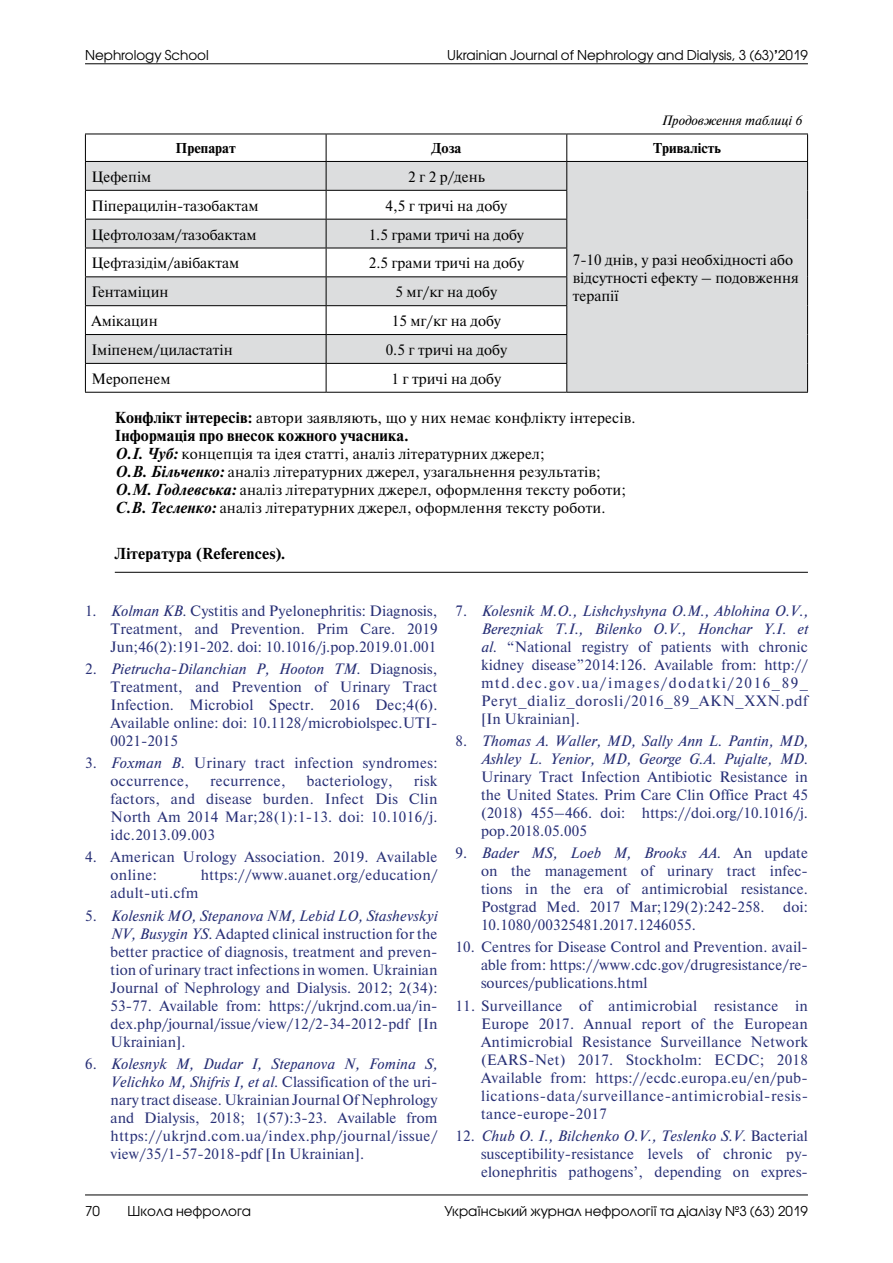
<style>
.page{position:relative;width:893px;height:1263px;background:#fff}
.page>*{position:absolute;margin:0;border:0;box-sizing:border-box;transform-origin:0 0}
.t1{font:15px/18px "Newton C";letter-spacing:.01em;color:#272f76;text-align:justify}
.t2{font:15px/18px "Newton C";color:#000}
.t3{font:italic 15px/18px "Newton C";letter-spacing:.01em;color:#272f76;text-align:right}
.t4{font:700 15px "Newton C";letter-spacing:.01em;color:#000}
.t5{font:13.5px "Avant Garde Gothic C";color:#000}
.t6{font:700 13.5px "Newton C";color:#000}
.t7{font:italic 13.5px "Newton C";color:#000}
.s1{font-weight:700}
.s2{font-weight:700;font-style:italic}
.s3{font-style:italic}
.s4{font-style:normal}
</style>
<div class="page">
<hr style="left:85px;top:1194px;width:723px;height:1px;background:#000">
<hr style="left:85px;top:63px;width:723px;height:1px;background:#000">
<svg style="left:86px;top:162px;width:721px;height:230px;fill:#dcddde"></svg>
<hr style="left:85px;top:134px;width:241px;height:1px;background:#000">
<hr style="left:326px;top:134px;width:241px;height:1px;background:#000">
<hr style="left:567px;top:134px;width:241px;height:1px;background:#000">
<hr style="left:85px;top:161px;width:241px;height:1px;background:#000">
<hr style="left:326px;top:161px;width:241px;height:1px;background:#000">
<hr style="left:567px;top:161px;width:241px;height:1px;background:#000">
<svg style="left:807px;top:134px;width:1px;height:258px"></svg>
<hr style="left:567px;top:392px;width:241px;height:1px;background:#000">
<hr style="left:85px;top:190px;width:241px;height:1px;background:#000">
<hr style="left:326px;top:190px;width:241px;height:1px;background:#000">
<hr style="left:85px;top:219px;width:241px;height:1px;background:#000">
<hr style="left:326px;top:219px;width:241px;height:1px;background:#000">
<hr style="left:85px;top:248px;width:241px;height:1px;background:#000">
<hr style="left:326px;top:248px;width:241px;height:1px;background:#000">
<hr style="left:85px;top:276px;width:241px;height:1px;background:#000">
<hr style="left:326px;top:276px;width:241px;height:1px;background:#000">
<hr style="left:85px;top:305px;width:241px;height:1px;background:#000">
<hr style="left:326px;top:305px;width:241px;height:1px;background:#000">
<hr style="left:85px;top:334px;width:241px;height:1px;background:#000">
<hr style="left:326px;top:334px;width:241px;height:1px;background:#000">
<hr style="left:85px;top:363px;width:241px;height:1px;background:#000">
<svg style="left:85px;top:134px;width:1px;height:258px"></svg>
<hr style="left:326px;top:363px;width:241px;height:1px;background:#000">
<svg style="left:326px;top:134px;width:1px;height:258px"></svg>
<svg style="left:566px;top:134px;width:1px;height:258px"></svg>
<hr style="left:85px;top:392px;width:241px;height:1px;background:#000">
<hr style="left:326px;top:392px;width:241px;height:1px;background:#000">
<hr style="left:115px;top:572px;width:693px;height:1px;background:#000">
<p class="t5" style="left:85px;top:47px;width:125px">Nephrology School</p>
<p class="t5" style="left:447px;top:47px;width:362px">Ukrainian Journal of Nephrology and Dialysis, 3 (63)<span class="s1">’</span>2019</p>
<p class="t7" style="left:661px;top:114px;width:142px">Продовження таблиці 6</p>
<p class="t6" style="left:176px;top:140px;width:62px">Препарат</p>
<p class="t6" style="left:431px;top:140px;width:32px">Доза</p>
<p class="t6" style="left:653px;top:140px;width:69px">Тривалість</p>
<p class="t2" style="left:91px;top:168px;width:61px">Цефепім</p>
<p class="t2" style="left:408px;top:168px;width:78px">2 г 2 р/день</p>
<p class="t2" style="left:91px;top:197px;width:169px">Піперацилін-тазобактам</p>
<p class="t2" style="left:385px;top:197px;width:123px">4,5 г тричі на добу</p>
<p class="t2" style="left:91px;top:225px;width:167px">Цефтолозам/тазобактам</p>
<p class="t2" style="left:369px;top:225px;width:157px">1.5 грами тричі на добу</p>
<p class="t2" style="left:91px;top:254px;width:149px">Цефтазідім/авібактам</p>
<p class="t2" style="left:369px;top:254px;width:157px">2.5 грами тричі на добу</p>
<p class="t2" style="left:91px;top:283px;width:79px">Гентаміцин</p>
<p class="t2" style="left:396px;top:283px;width:103px">5 мг/кг на добу</p>
<p class="t2" style="left:91px;top:312px;width:68px">Амікацин</p>
<p class="t2" style="left:392px;top:312px;width:111px">15 мг/кг на добу</p>
<p class="t2" style="left:91px;top:341px;width:143px">Іміпенем/циластатін</p>
<p class="t2" style="left:386px;top:341px;width:123px">0.5 г тричі на добу</p>
<p class="t2" style="left:91px;top:370px;width:81px">Меропенем</p>
<p class="t2" style="left:392px;top:370px;width:111px">1 г тричі на добу</p>
<p class="t2" style="left:115px;top:408px;width:522px"><span class="s1">Конфлікт інтересів:</span> автори заявляють, що у них немає конфлікту інтересів.<br><span class="s1">Інформація про внесок кожного учасника.<br></span><span class="s2">О.I. Чуб:</span> концепція та ідея статті, аналіз літературних джерел;<br><span class="s2">О.В. Більченко:</span> аналіз літературних джерел, узагальнення результатів; <span class="s2">О.М. Годлевська:</span> аналіз літературних джерел, оформлення тексту роботи; <span class="s2">С.В. Тесленко:</span> аналіз літературних джерел, оформлення тексту роботи.</p>
<p class="t2" style="left:573px;top:251px;width:227px">7-10 днів, у разі необхідності або відсутності ефекту – подовження терапії</p>
<p class="t4" style="left:115px;top:545px;width:172px">Література (References).</p>
<p class="t1" style="left:111px;top:602px;width:328px;text-indent:-26px">1. <span class="s3">Kolman KB.</span> Cystitis and Pyelonephritis: Diagnosis, Treatment, and Prevention. Prim Care. 2019<br>Jun;46(2):191-202. doi: 10.1016/j.pop.2019.01.001</p>
<p class="t1" style="left:111px;top:660px;width:328px;text-indent:-26px">2. <span class="s3">Pietrucha-Dilanchian P, Hooton TM.</span> Diagnosis, Treatment, and Prevention of Urinary Tract Infection. Microbiol Spectr. 2016 Dec;4(6).<br>Available online: doi: 10.1128/microbiolspec.UTI-0021-2015</p>
<p class="t1" style="left:111px;top:754px;width:328px;text-indent:-26px">3. <span class="s3">Foxman B.</span> Urinary tract infection syndromes: occurrence,</p>
<p class="t1" style="left:111px;top:772px;width:328px;text-indent:303px">risk factors, and disease burden. Infect Dis Clin North Am 2014 Mar;28(1):1-13. doi: 10.1016/j. idc.2013.09.003</p>
<p class="t1" style="left:111px;top:848px;width:328px;text-indent:-26px">4. American Urology Association. 2019. Available online:</p>
<p class="t1" style="left:210px;top:772px;width:77px">recurrence,</p>
<p class="t1" style="left:307px;top:772px;width:88px">bacteriology,</p>
<p class="t1" style="left:201px;top:866px;width:238px">https://www.auanet.org/education/</p>
<p class="t1" style="left:111px;top:884px;width:89px">adult-uti.cfm</p>
<p class="t1" style="left:111px;top:907px;width:328px;text-indent:-26px">5. <span class="s3">Kolesnik MО, Stepanova NM, Lebid LO, Stashevskyi NV, Busygin YS.</span> Adapted clinical instruction for the better practice of diagnosis, treatment and preven&shy;tion of urinary tract infections in women. Ukrainian Journal of Nephrology and Dialysis. 2012; 2(34):<br>53-77. Available from: https://ukrjnd.com.ua/in&shy;dex.php/journal/issue/view/12/2-34-2012-pdf [In Ukrainian].</p>
<p class="t1" style="left:111px;top:1055px;width:328px;text-indent:-26px">6. <span class="s3">Kolesnyk M, Dudar I, Stepanova N, Fomina S, Velichko M, Shifris I, et al.</span> Classification of the uri&shy;nary tract disease. Ukrainian Journal Of Nephrology and Dialysis, 2018; 1(57):3-23. Available from https://ukrjnd.com.ua/index.php/journal/issue/ view/35/1-57-2018-pdf [In Ukrainian].</p>
<p class="t1" style="left:481px;top:602px;width:329px;text-indent:-26px">7. <span class="s3">Kolesnik M.О., Lishchyshyna O.M., Ablohina O.V., Berezniak T.I., Bilenko O.V., Honchar Y.I. et al.</span> “National registry of patients with chronic kidney disease”2014:126. Available from: http:// mtd.dec.gov.ua/images/dodatki/2016_89_ Peryt_dializ_dorosli/2016_89_AKN_XXN.pdf [In Ukrainian].</p>
<p class="t3" style="left:455px;top:732px;width:354px"><span class="s4">8.</span> Thomas A. Waller, MD, Sally Ann L. Pantin, MD,<br>Ashley L. Yenior, MD, George G.A. Pujalte, MD.</p>
<p class="t1" style="left:481px;top:768px;width:328px">Urinary Tract Infection Antibiotic Resistance in the United States. Prim Care Clin Office Pract 45 (2018) 455–466. doi: https://doi.org/10.1016/j. pop.2018.05.005</p>
<p class="t1" style="left:481px;top:844px;width:328px;text-indent:-26px">9. <span class="s3">Bader MS, Loeb M, Brooks AA.</span> An update on the management of urinary tract infec&shy;tions in the era of antimicrobial resistance.<br>Postgrad Med. 2017 Mar;129(2):242-258. doi:<br>10.1080/00325481.2017.1246055.</p>
<p class="t1" style="left:481px;top:938px;width:328px;text-indent:-26px">10. Centres for Disease Control and Prevention. avail&shy;able from: https://www.cdc.gov/drugresistance/re&shy;sources/publications.html</p>
<p class="t1" style="left:481px;top:997px;width:328px;text-indent:-26px">11. Surveillance of antimicrobial resistance in Europe 2017. Annual report of the European Antimicrobial Resistance Surveillance Network (EARS-Net) 2017. Stockholm: ECDC; 2018<br>Available from: https://ecdc.europa.eu/en/pub&shy;lications-data/surveillance-antimicrobial-resis&shy;tance-europe-2017</p>
<p class="t1" style="left:481px;top:1127px;width:328px;text-indent:-26px">12. <span class="s3">Chub O. I., Bilchenko О.V., Teslenko S.V.</span> Bacterial susceptibility-resistance levels of chronic py&shy;elonephritis pathogens’, depending on expres-</p>
<p class="t5" style="left:85px;top:1203px;width:16px">70</p>
<p class="t5" style="left:444px;top:1203px;width:365px">Український журнал нефрології та діалізу №3 (63) 2019</p>
<p class="t5" style="left:128px;top:1203px;width:125px">Школа нефролога</p>
</div>
